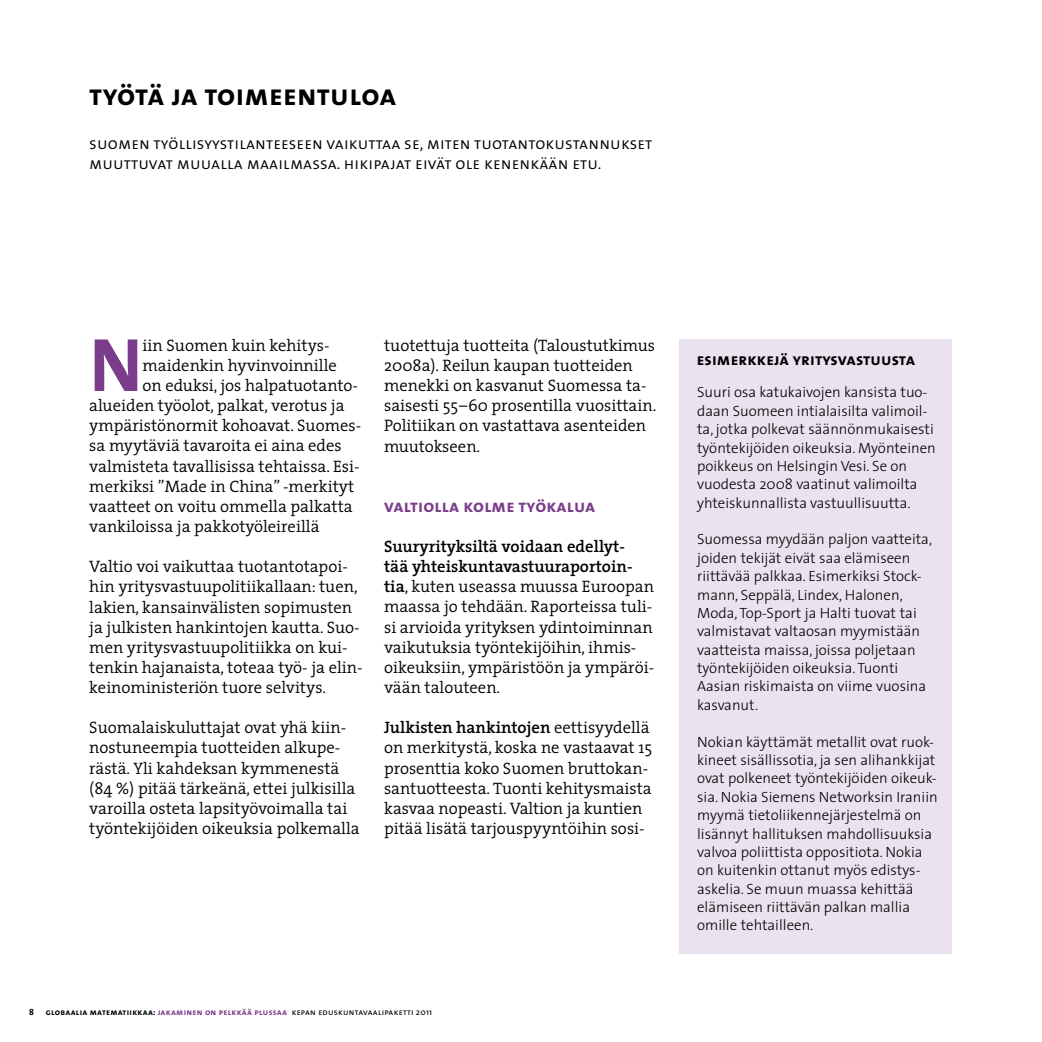
<style>
.page{position:relative;width:1042px;height:1042px;background:#fff}
.page>*{position:absolute;margin:0;border:0;box-sizing:border-box;transform-origin:0 0}
.t1{font:76.3px "The Sans Bold Caps";color:#7b3c8c}
.t2{font:29.75px "The Sans Bold Caps";letter-spacing:.01em;color:#000}
.t3{font:17.85px "The Sans Bold Caps";letter-spacing:.01em;color:#7b3c8c}
.t4{font:300 16.62px/20.1px "The Serif";color:#000}
.t5{font:16.62px/20.1px "The Sans Semi Light Caps";letter-spacing:.01em;color:#000}
.t6{font:16.62px "The Sans Bold Caps";letter-spacing:.01em;color:#000}
.t7{font:300 14.88px/18.4px "The Sans";color:#000}
.t8{font:8.75px "The Sans Caps";letter-spacing:.03em;color:#000}
.t9{font:700 8.75px "The Sans";color:#000}
.s1{font-weight:600}
.s2{font-family:"The Sans Bold Caps"}
.s3{font-family:"The Sans Bold Caps";color:#7b3c8c}
.s4{font-family:"The Sans"}
</style>
<div class="page">
<div style="left:679px;top:339px;width:273px;height:615px;background:#eae2ef"></div>
<h2 class="t2" style="left:89px;top:70px;width:309px">työtä ja toimeentuloa</h2>
<p class="t5" style="left:89px;top:133px;width:564px">suomen työllisyystilanteeseen vaikuttaa se, miten tuotantokustannukset muuttuvat muualla maailmassa. hikipajat eivät ole kenenkään etu.</p>
<h1 class="t1" style="left:89px;top:301px;width:55px">N</h1>
<p class="t4" style="left:143px;top:334px;width:188px">iin Suomen kuin kehitys-</p>
<p class="t4" style="left:143px;top:355px;width:196px">maidenkin hyvinvoinnille</p>
<p class="t4" style="left:143px;top:375px;width:217px">on eduksi, jos halpatuotanto-</p>
<p class="t4" style="left:89px;top:395px;width:257px">alueiden työolot, palkat, verotus ja</p>
<p class="t4" style="left:89px;top:415px;width:273px">ympäristönormit kohoavat. Suomes-</p>
<p class="t4" style="left:89px;top:435px;width:254px">sa myytäviä tavaroita ei aina edes</p>
<p class="t4" style="left:89px;top:455px;width:272px">valmisteta tavallisissa tehtaissa. Esi-</p>
<p class="t4" style="left:89px;top:475px;width:266px">merkiksi ”Made in China” -merkityt</p>
<p class="t4" style="left:89px;top:495px;width:265px">vaatteet on voitu ommella palkatta</p>
<p class="t4" style="left:89px;top:516px;width:232px">vankiloissa ja pakkotyöleireillä</p>
<p class="t4" style="left:89px;top:556px;width:275px">Valtio voi vaikuttaa tuotantotapoi&shy;hin yritysvastuupolitiikallaan: tuen, lakien, kansainvälisten sopimusten ja julkisten hankintojen kautta. Suo&shy;men yritysvastuupolitiikka on kui&shy;tenkin hajanaista, toteaa työ- ja elin&shy;keinoministeriön tuore selvitys.</p>
<p class="t4" style="left:89px;top:717px;width:272px">Suomalaiskuluttajat ovat yhä kiin&shy;nostuneempia tuotteiden alkupe&shy;rästä. Yli kahdeksan kymmenestä (84 %) pitää tärkeänä, ettei julkisilla varoilla osteta lapsityövoimalla tai työntekijöiden oikeuksia polkemalla</p>
<p class="t4" style="left:384px;top:335px;width:274px">tuotettuja tuotteita (Taloustutkimus 2008a). Reilun kaupan tuotteiden menekki on kasvanut Suomessa ta&shy;saisesti 55–60 prosentilla vuosittain.<br>Politiikan on vastattava asenteiden muutokseen.</p>
<p class="t3" style="left:384px;top:491px;width:213px">valtiolla kolme työkalua</p>
<p class="t4" style="left:384px;top:536px;width:271px"><span class="s1">Suuryrityksiltä voidaan edellyt-<br>tää yhteiskuntavastuuraportoin&shy;tia</span>, kuten useassa muussa Euroopan maassa jo tehdään. Raporteissa tuli&shy;si arvioida yrityksen ydintoiminnan vaikutuksia työntekijöihin, ihmis&shy;oikeuksiin, ympäristöön ja ympäröi&shy;vään talouteen.</p>
<p class="t4" style="left:384px;top:717px;width:269px"><span class="s1">Julkisten hankintojen</span> eettisyydellä on merkitystä, koska ne vastaavat 15 prosenttia koko Suomen bruttokan&shy;santuotteesta. Tuonti kehitysmaista kasvaa nopeasti. Valtion ja kuntien pitää lisätä tarjouspyyntöihin sosi-</p>
<p class="t9" style="left:29px;top:1004px;width:6px">8</p>
<p class="t8" style="left:46px;top:1004px;width:388px"><span class="s2">globaalia matematiikkaa:</span> <span class="s3">jakaminen on pelkkää plussaa</span> kepan eduskuntavaalipaketti <span class="s4">2011</span></p>
<p class="t6" style="left:697px;top:346px;width:220px">esimerkkejä yritysvastuusta</p>
<p class="t7" style="left:697px;top:383px;width:240px">Suuri osa katukaivojen kansista tuo&shy;daan Suomeen intialaisilta valimoil&shy;ta, jotka polkevat säännönmukaisesti työntekijöiden oikeuksia. Myönteinen poikkeus on Helsingin Vesi. Se on vuodesta 2008 vaatinut valimoilta yhteiskunnallista vastuullisuutta.</p>
<p class="t7" style="left:697px;top:530px;width:236px">Suomessa myydään paljon vaatteita, joiden tekijät eivät saa elämiseen riittävää palkkaa. Esimerkiksi Stock&shy;mann, Seppälä, Lindex, Halonen, Moda, Top-Sport ja Halti tuovat tai valmistavat valtaosan myymistään vaatteista maissa, joissa poljetaan työntekijöiden oikeuksia. Tuonti Aasian riskimaista on viime vuosina kasvanut.</p>
<p class="t7" style="left:697px;top:732px;width:242px">Nokian käyttämät metallit ovat ruok&shy;kineet sisällissotia, ja sen alihankkijat ovat polkeneet työntekijöiden oikeuk&shy;sia. Nokia Siemens Networksin Iraniin myymä tietoliikennejärjestelmä on lisännyt hallituksen mahdollisuuksia valvoa poliittista oppositiota. Nokia on kuitenkin ottanut myös edistys&shy;askelia. Se muun muassa kehittää elämiseen riittävän palkan mallia omille tehtailleen.</p>
</div>
